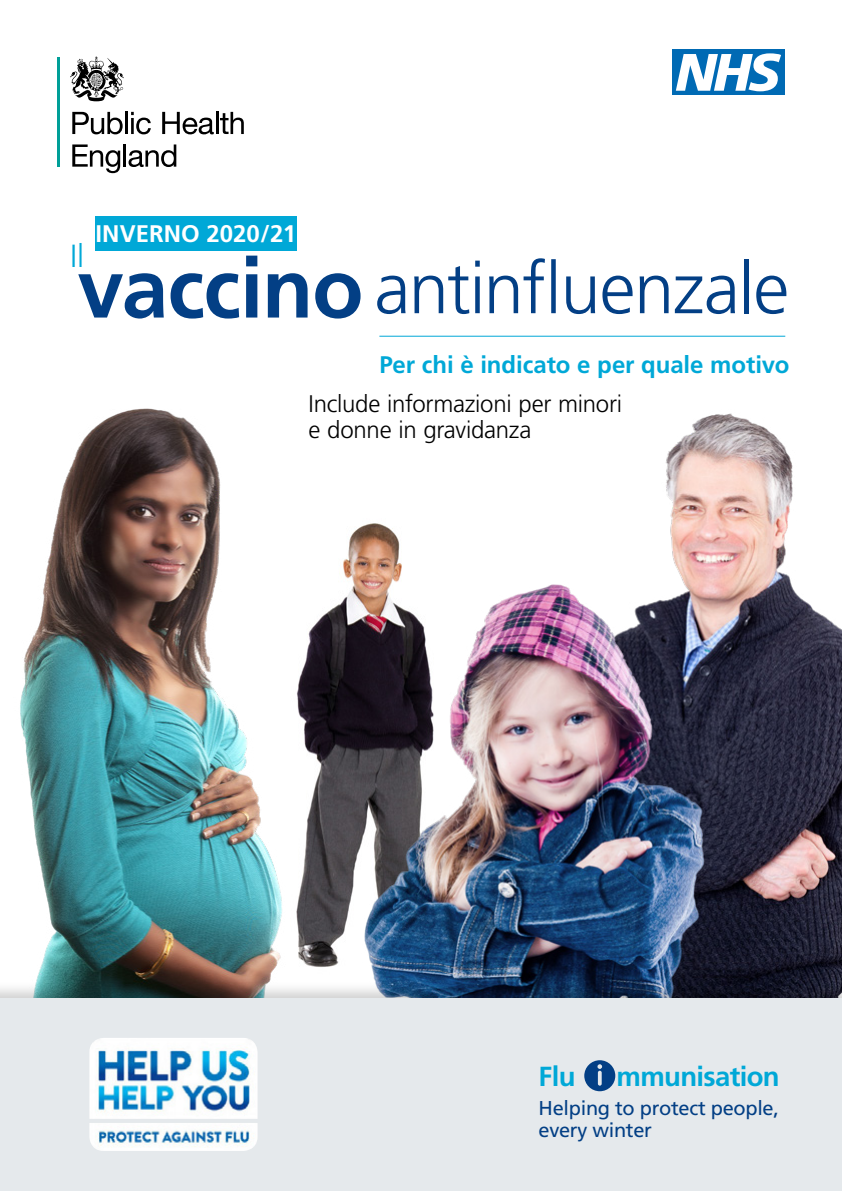
<style>
.page{position:relative;width:842px;height:1191px;background:#fff}
.page>*{position:absolute;margin:0;border:0;box-sizing:border-box;transform-origin:0 0}
.t1{font:700 84px "Frutiger";letter-spacing:-.015em;color:#033f85}
.t2{font:300 72px "Frutiger";letter-spacing:-.02em;color:#033f85}
.t3{font:300 32px "Frutiger";color:#00a8d7}
.t4{font:700 27.6px "Frutiger";letter-spacing:-.025em;color:#00a8d7}
.t5{font:300 24px/26px "Frutiger";letter-spacing:-.01em;color:#000}
.t6{font:700 24px "Frutiger";letter-spacing:-.005em;color:#00a8d7}
.t7{font:700 24px "Frutiger";color:#fff}
.pull{font:20px/22px "Frutiger";letter-spacing:-.015em;color:#033f85}
</style>
<div class="page">
<img style="left:325px;top:523px;width:77px;height:444px">
<img style="left:666px;top:413px;width:176px;height:567px">
<img style="left:356px;top:573px;width:373px;height:407px">
<img style="left:20px;top:408px;width:305px;height:572px">
<hr style="left:379px;top:336px;width:406px;height:1px;background:#00a8d7">
<div style="left:673px;top:50px;width:112px;height:45px;background:#006ab4"></div>
<svg style="left:676px;top:53px;width:105px;height:38px"></svg>
<hr style="left:57px;top:57px;width:2px;height:110px;background:#009f98">
<svg style="left:72px;top:112px;width:51px;height:22px"></svg>
<hr style="left:125px;top:112px;width:3px;height:22px;background:#000">
<svg style="left:131px;top:112px;width:20px;height:22px"></svg>
<svg style="left:162px;top:112px;width:52px;height:22px"></svg>
<hr style="left:216px;top:112px;width:2px;height:22px;background:#000">
<svg style="left:220px;top:112px;width:24px;height:22px"></svg>
<svg style="left:72px;top:144px;width:48px;height:29px"></svg>
<hr style="left:123px;top:144px;width:3px;height:23px;background:#000">
<svg style="left:129px;top:144px;width:47px;height:23px"></svg>
<svg style="left:70px;top:57px;width:54px;height:44px"></svg>
<div style="left:0;top:980px;width:842px;height:211px;background:#000;opacity:.2"></div>
<div style="left:0;top:998px;width:842px;height:193px;background:#e5e9ec"></div>
<svg style="left:584px;top:1060px;width:31px;height:31px"></svg>
<div style="left:95px;top:216px;width:202px;height:34px;background:#00a8d7"></div>
<img style="left:89px;top:1038px;width:169px;height:113px">
<div style="left:84px;top:1118px;width:180px;height:5px;background:#e5e9ec"></div>
<p class="t7" style="left:95px;top:220px;width:202px">INVERNO 2020/21</p>
<p class="t3" style="left:70px;top:237px;width:16px">Il</p>
<p class="t1" style="left:77px;top:239px;width:288px">vaccino</p>
<p class="t2" style="left:374px;top:247px;width:416px">antinfluenzale</p>
<p class="t6" style="left:379px;top:350px;width:411px">Per chi è indicato e per quale motivo</p>
<p class="t5" style="left:309px;top:390px;width:315px">Include informazioni per minori e donne in gravidanza</p>
<p class="t4" style="left:539px;top:1060px;width:38px">Flu</p>
<p class="t4" style="left:617px;top:1060px;width:164px">mmunisation</p>
<p class="pull" style="left:539px;top:1097px;width:242px">Helping to protect people, every winter</p>
</div>
